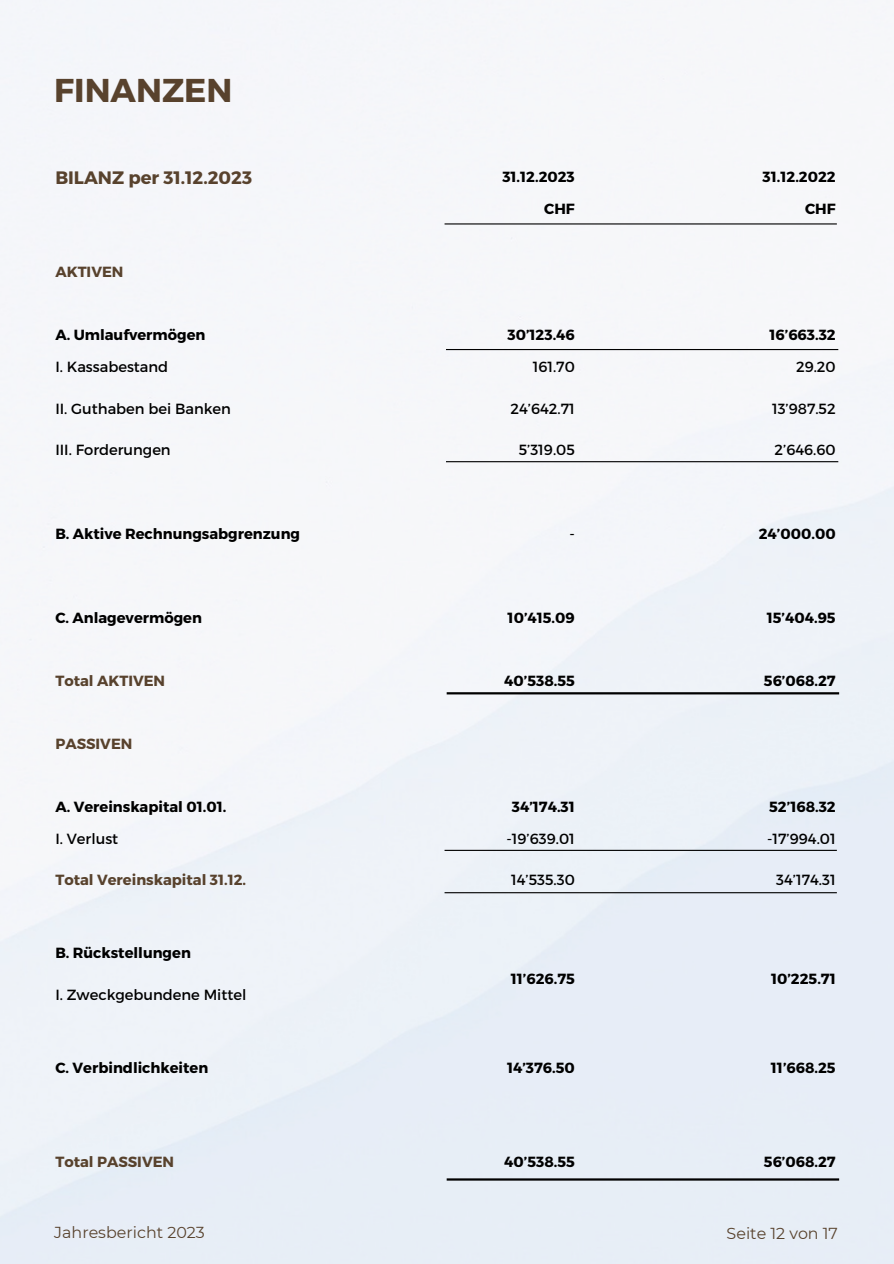
<style>
.page{position:relative;width:894px;height:1264px;background:#fff}
.page>*{position:absolute;margin:0;border:0;box-sizing:border-box;transform-origin:0 0}
.t1{font:700 33px "Montserrat";color:#58422d}
.t2{font:700 18px "Montserrat";color:#58422d}
.t3{font:15.9px "Montserrat";color:#58422d}
.t4{font:700 14.7px "Montserrat";color:#000}
.t5{font:14.7px "Montserrat";color:#000}
.t6{font:700 14.7px "Montserrat";color:#58422d}
</style>
<div class="page">
<img style="left:0;top:0;width:893px;height:1263px">
<hr style="left:446px;top:1178px;width:392px;height:2px;background:#000">
<hr style="left:444px;top:223px;width:392px;height:1px;background:#000">
<hr style="left:446px;top:349px;width:392px;height:1px;background:#000">
<hr style="left:444px;top:849px;width:392px;height:2px;background:#000">
<hr style="left:446px;top:692px;width:392px;height:2px;background:#000">
<hr style="left:446px;top:461px;width:392px;height:1px;background:#000">
<hr style="left:444px;top:892px;width:392px;height:1px;background:#000">
<h1 class="t1" style="left:54px;top:69px;width:180px">FINANZEN</h1>
<p class="t2" style="left:55px;top:166px;width:198px">BILANZ per 31.12.2023</p>
<p class="t4" style="left:502px;top:167px;width:74px">31.12.2023</p>
<p class="t4" style="left:762px;top:167px;width:75px">31.12.2022</p>
<p class="t4" style="left:544px;top:199px;width:32px">CHF</p>
<p class="t4" style="left:804px;top:199px;width:32px">CHF</p>
<p class="t6" style="left:55px;top:262px;width:70px">AKTIVEN</p>
<p class="t4" style="left:55px;top:325px;width:151px">A. Umlaufvermögen</p>
<p class="t4" style="left:507px;top:325px;width:69px">30’123.46</p>
<p class="t4" style="left:769px;top:325px;width:68px">16’663.32</p>
<p class="t5" style="left:55px;top:357px;width:114px">I. Kassabestand</p>
<p class="t5" style="left:532px;top:357px;width:44px">161.70</p>
<p class="t5" style="left:795px;top:357px;width:41px">29.20</p>
<p class="t5" style="left:55px;top:399px;width:177px">II. Guthaben bei Banken</p>
<p class="t5" style="left:510px;top:399px;width:66px">24’642.71</p>
<p class="t5" style="left:771px;top:399px;width:65px">13’987.52</p>
<p class="t5" style="left:55px;top:440px;width:117px">III. Forderungen</p>
<p class="t5" style="left:518px;top:440px;width:58px">5’319.05</p>
<p class="t5" style="left:774px;top:440px;width:63px">2’646.60</p>
<p class="t4" style="left:55px;top:524px;width:246px">B. Aktive Rechnungsabgrenzung</p>
<p class="t5" style="left:569px;top:524px;width:7px">-</p>
<p class="t4" style="left:758px;top:524px;width:78px">24’000.00</p>
<p class="t4" style="left:55px;top:607px;width:148px">C. Anlagevermögen</p>
<p class="t4" style="left:507px;top:607px;width:69px">10’415.09</p>
<p class="t4" style="left:766px;top:607px;width:70px">15’404.95</p>
<p class="t6" style="left:55px;top:671px;width:111px">Total AKTIVEN</p>
<p class="t4" style="left:504px;top:671px;width:72px">40’538.55</p>
<p class="t4" style="left:763px;top:671px;width:73px">56’068.27</p>
<p class="t6" style="left:55px;top:734px;width:79px">PASSIVEN</p>
<p class="t4" style="left:55px;top:797px;width:172px">A. Vereinskapital 01.01.</p>
<p class="t4" style="left:511px;top:797px;width:64px">34’174.31</p>
<p class="t4" style="left:769px;top:797px;width:68px">52’168.32</p>
<p class="t5" style="left:55px;top:828px;width:64px">I. Verlust</p>
<p class="t5" style="left:506px;top:828px;width:70px">-19’639.01</p>
<p class="t5" style="left:767px;top:828px;width:70px">-17’994.01</p>
<p class="t6" style="left:55px;top:870px;width:192px">Total Vereinskapital 31.12.</p>
<p class="t5" style="left:511px;top:870px;width:65px">14’535.30</p>
<p class="t5" style="left:776px;top:870px;width:61px">34’174.31</p>
<p class="t4" style="left:55px;top:943px;width:137px">B. Rückstellungen</p>
<p class="t5" style="left:55px;top:985px;width:192px">I. Zweckgebundene Mittel</p>
<p class="t4" style="left:510px;top:968px;width:66px">11’626.75</p>
<p class="t4" style="left:770px;top:968px;width:66px">10’225.71</p>
<p class="t4" style="left:55px;top:1057px;width:154px">C. Verbindlichkeiten</p>
<p class="t4" style="left:507px;top:1057px;width:69px">14’376.50</p>
<p class="t4" style="left:770px;top:1057px;width:66px">11’668.25</p>
<p class="t6" style="left:55px;top:1152px;width:120px">Total PASSIVEN</p>
<p class="t4" style="left:504px;top:1152px;width:72px">40’538.55</p>
<p class="t4" style="left:763px;top:1152px;width:73px">56’068.27</p>
<p class="t3" style="left:54px;top:1222px;width:152px">Jahresbericht 2023</p>
<p class="t3" style="left:726px;top:1223px;width:113px">Seite 12 von 17</p>
</div>
